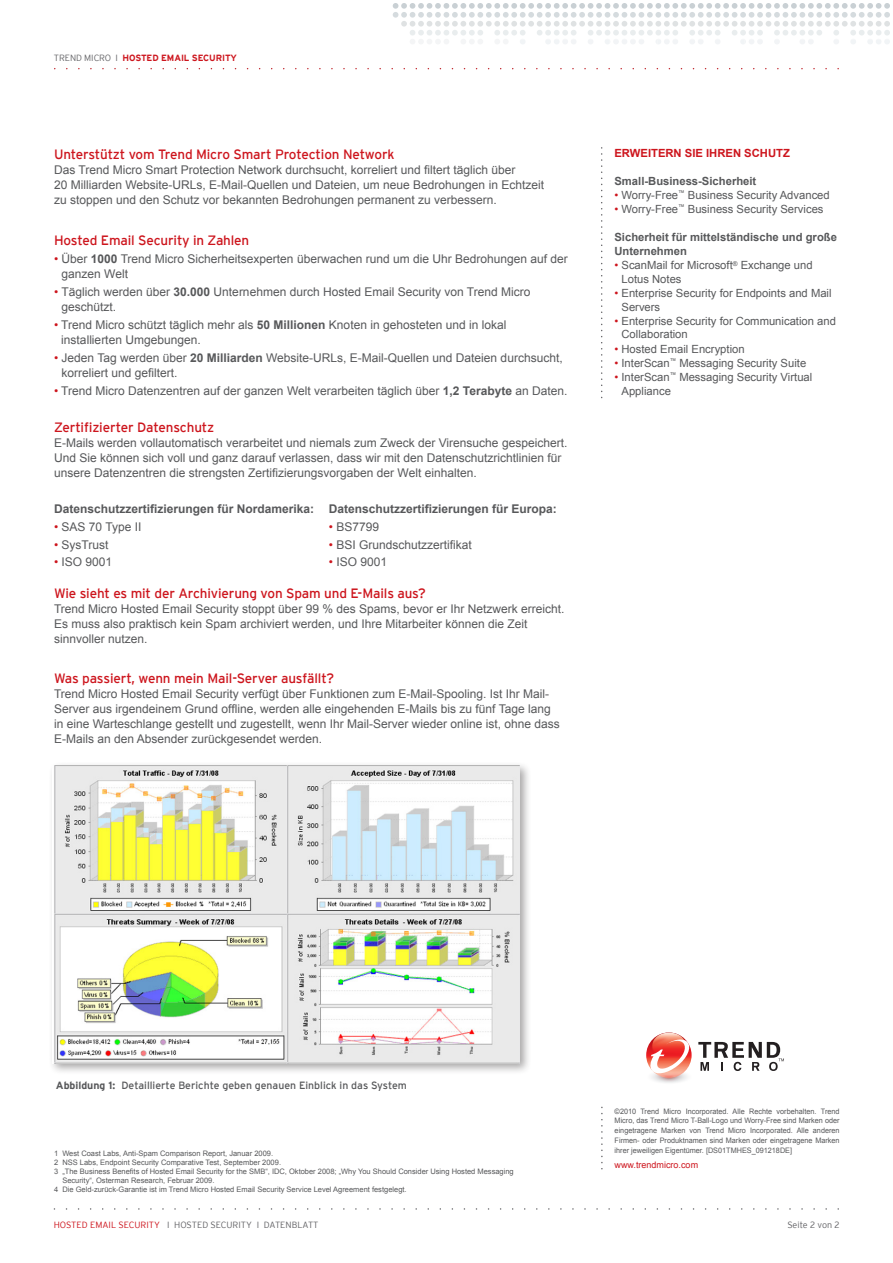
<style>
.page{position:relative;width:893px;height:1263px;background:#fff}
.page>*{position:absolute;margin:0;border:0;box-sizing:border-box;transform-origin:0 0}
.H2_red{font:13.5px "Interstate";letter-spacing:-.01em;color:#cd151d}
.Body_Grep{font:12px/15px "Arial";color:#57585a}
.Bullet_P1_Grep{font:12px/15px "Arial";color:#57585a}
.Body_Grep-2{font:700 12px "Arial";color:#57585a}
.Bullet_P1_Grep_Small{font:11.25px/13.5px "Arial";color:#57585a}
.t1{font:700 11.25px/14.2px "Arial";color:#57585a}
.t2{font:700 11.25px "Arial";color:#cd151d}
.t3{font:10.5px "Interstate";color:#57585a}
.t4{font:300 9px "Interstate";color:#636366}
.t5{font:700 9px "Interstate";letter-spacing:-.01em;color:#cd151d}
.t6{font:9px "Arial";color:#cd151d}
.Fuß{font:7.5px/9.8px "Arial";color:#57585a;text-align:justify}
.s1{font-weight:300;color:#636366}
.s2{color:#cd151d}
.s3{font-weight:700}
</style>
<div class="page">
<svg style="left:54px;top:1208px;width:784px;height:2px"></svg>
<svg style="left:393px;top:3px;width:497px;height:41px"></svg>
<svg style="left:55px;top:68px;width:783px;height:1px"></svg>
<svg style="left:601px;top:1107px;width:2px;height:62px"></svg>
<svg style="left:601px;top:148px;width:1px;height:250px"></svg>
<svg style="left:646px;top:1032px;width:46px;height:51px"></svg>
<img style="left:668px;top:1064px;width:24px;height:14px">
<svg style="left:698px;top:1042px;width:86px;height:29px"></svg>
<div style="left:48px;top:761px;width:484px;height:314px;background:#231f20;opacity:.4"></div>
<img style="left:52px;top:766px;width:468px;height:297px">
<p class="t5" style="left:54px;top:53px;width:185px"><span class="s1">TREND MICRO I</span> HOSTED EMAIL SECURITY</p>
<p class="H2_red" style="left:54px;top:147px;width:342px">Unterstützt vom Trend Micro Smart Protection Network</p>
<p class="Body_Grep" style="left:54px;top:163px;width:491px">Das Trend Micro Smart Protection Network durchsucht, korreliert und filtert täglich über<br>20 Milliarden Website-URLs, E-Mail-Quellen und Dateien, um neue Bedrohungen in Echtzeit zu stoppen und den Schutz vor bekannten Bedrohungen permanent zu verbessern.</p>
<p class="H2_red" style="left:54px;top:233px;width:197px">Hosted Email Security in Zahlen</p>
<p class="Bullet_P1_Grep" style="left:62px;top:251px;width:508px;text-indent:-8px"><span class="s2">•</span> Über <span class="s3">1000</span> Trend Micro Sicherheitsexperten überwachen rund um die Uhr Bedrohungen auf der ganzen Welt</p>
<p class="Bullet_P1_Grep" style="left:62px;top:284px;width:470px;text-indent:-8px"><span class="s2">•</span> Täglich werden über <span class="s3">30.000</span> Unternehmen durch Hosted Email Security von Trend Micro geschützt.</p>
<p class="Bullet_P1_Grep" style="left:61px;top:317px;width:447px;text-indent:-7px"><span class="s2">•</span> Trend Micro schützt täglich mehr als <span class="s3">50 Millionen</span> Knoten in gehosteten und in lokal installierten Umgebungen.</p>
<p class="Bullet_P1_Grep" style="left:62px;top:350px;width:503px;text-indent:-8px"><span class="s2">•</span> Jeden Tag werden über <span class="s3">20 Milliarden</span> Website-URLs, E-Mail-Quellen und Dateien durchsucht, korreliert und gefiltert.</p>
<p class="Bullet_P1_Grep" style="left:54px;top:383px;width:515px"><span class="s2">•</span> Trend Micro Datenzentren auf der ganzen Welt verarbeiten täglich über <span class="s3">1,2 Terabyte</span> an Daten.</p>
<p class="H2_red" style="left:54px;top:420px;width:162px">Zertifizierter Datenschutz</p>
<p class="Body_Grep" style="left:54px;top:436px;width:515px">E-Mails werden vollautomatisch verarbeitet und niemals zum Zweck der Virensuche gespeichert.<br>Und Sie können sich voll und ganz darauf verlassen, dass wir mit den Datenschutzrichtlinien für unsere Datenzentren die strengsten Zertifizierungsvorgaben der Welt einhalten.</p>
<p class="Body_Grep-2" style="left:54px;top:501px;width:262px">Datenschutzzertifizierungen für Nordamerika:</p>
<p class="Body_Grep-2" style="left:329px;top:501px;width:230px">Datenschutzzertifizierungen für Europa:</p>
<p class="Bullet_P1_Grep" style="left:54px;top:519px;width:89px"><span class="s2">•</span> SAS 70 Type II</p>
<p class="Bullet_P1_Grep" style="left:329px;top:519px;width:52px"><span class="s2">•</span> BS7799</p>
<p class="Bullet_P1_Grep" style="left:54px;top:537px;width:56px"><span class="s2">•</span> SysTrust</p>
<p class="Bullet_P1_Grep" style="left:329px;top:537px;width:144px"><span class="s2">•</span> BSI Grundschutzzertifikat</p>
<p class="Bullet_P1_Grep" style="left:54px;top:555px;width:60px"><span class="s2">•</span> ISO 9001</p>
<p class="Bullet_P1_Grep" style="left:329px;top:555px;width:60px"><span class="s2">•</span> ISO 9001</p>
<p class="H2_red" style="left:54px;top:586px;width:373px">Wie sieht es mit der Archivierung von Spam und E-Mails aus?</p>
<p class="Body_Grep" style="left:54px;top:601px;width:512px">Trend Micro Hosted Email Security stoppt über 99 % des Spams, bevor er Ihr Netzwerk erreicht.<br>Es muss also praktisch kein Spam archiviert werden, und Ihre Mitarbeiter können die Zeit sinnvoller nutzen.</p>
<p class="H2_red" style="left:54px;top:671px;width:282px">Was passiert, wenn mein Mail-Server ausfällt?</p>
<p class="Body_Grep" style="left:54px;top:687px;width:507px">Trend Micro Hosted Email Security verfügt über Funktionen zum E-Mail-Spooling. Ist Ihr Mail-Server aus irgendeinem Grund offline, werden alle eingehenden E-Mails bis zu fünf Tage lang in eine Warteschlange gestellt und zugestellt, wenn Ihr Mail-Server wieder online ist, ohne dass E-Mails an den Absender zurückgesendet werden.</p>
<p class="t2" style="left:614px;top:145px;width:177px">ERWEITERN SIE IHREN SCHUTZ</p>
<p class="t1" style="left:614px;top:174px;width:143px">Small-Business-Sicherheit</p>
<p class="Bullet_P1_Grep_Small" style="left:614px;top:188px;width:217px"><span class="s2">•</span> Worry-Free<sup>™</sup> Business Security Advanced</p>
<p class="Bullet_P1_Grep_Small" style="left:614px;top:202px;width:211px"><span class="s2">•</span> Worry-Free<sup>™</sup> Business Security Services</p>
<p class="t1" style="left:614px;top:230px;width:224px">Sicherheit für mittelständische und große<br>Unternehmen</p>
<p class="Bullet_P1_Grep_Small" style="left:621px;top:259px;width:193px;text-indent:-7px"><span class="s2">•</span> ScanMail for Microsoft<sup>®</sup> Exchange und<br>Lotus Notes</p>
<p class="Bullet_P1_Grep_Small" style="left:621px;top:286px;width:212px;text-indent:-7px"><span class="s2">•</span> Enterprise Security for Endpoints and Mail<br>Servers</p>
<p class="Bullet_P1_Grep_Small" style="left:621px;top:314px;width:216px;text-indent:-7px"><span class="s2">•</span> Enterprise Security for Communication and<br>Collaboration</p>
<p class="Bullet_P1_Grep_Small" style="left:614px;top:342px;width:132px"><span class="s2">•</span> Hosted Email Encryption</p>
<p class="Bullet_P1_Grep_Small" style="left:614px;top:356px;width:193px"><span class="s2">•</span> InterScan<sup>™</sup> Messaging Security Suite</p>
<p class="Bullet_P1_Grep_Small" style="left:621px;top:370px;width:192px;text-indent:-7px"><span class="s2">•</span> InterScan<sup>™</sup> Messaging Security Virtual<br>Appliance</p>
<p class="t3" style="left:56px;top:1080px;width:353px"><span class="s3">Abbildung 1:</span> Detaillierte Berichte geben genauen Einblick in das System</p>
<p class="Fuß" style="left:54px;top:1148px;width:221px">1 West Coast Labs, Anti-Spam Comparison Report, Januar 2009.</p>
<p class="Fuß" style="left:54px;top:1157px;width:229px">2 NSS Labs, Endpoint Security Comparative Test, September 2009.</p>
<p class="Fuß" style="left:62px;top:1166px;width:453px;line-height:9px;text-indent:-8px">3 „The Business Benefits of Hosted Email Security for the SMB“, IDC, Oktober 2008; „Why You Should Consider Using Hosted Messaging<br>Security“, Osterman Research, Februar 2009.</p>
<p class="Fuß" style="left:54px;top:1184px;width:354px">4 Die Geld-zurück-Garantie ist im Trend Micro Hosted Email Security Service Level Agreement festgelegt.</p>
<p class="Fuß" style="left:615px;top:1106px;width:226px">©2010 Trend Micro Incorporated. Alle Rechte vorbehalten. Trend Micro, das Trend Micro T-Ball-Logo und Worry-Free sind Marken oder eingetragene Marken von Trend Micro Incorporated. Alle anderen Firmen- oder Produktnamen sind Marken oder eingetragene Marken ihrer jeweiligen Eigentümer. [DS01TMHES_091218DE]</p>
<p class="t6" style="left:615px;top:1158px;width:85px">www.trendmicro.com</p>
<p class="t4" style="left:54px;top:1219px;width:266px"><span class="s2">HOSTED EMAIL SECURITY</span> I HOSTED SECURITY I DATENBLATT</p>
<p class="t4" style="left:787px;top:1219px;width:54px">Seite 2 von 2</p>
</div>
